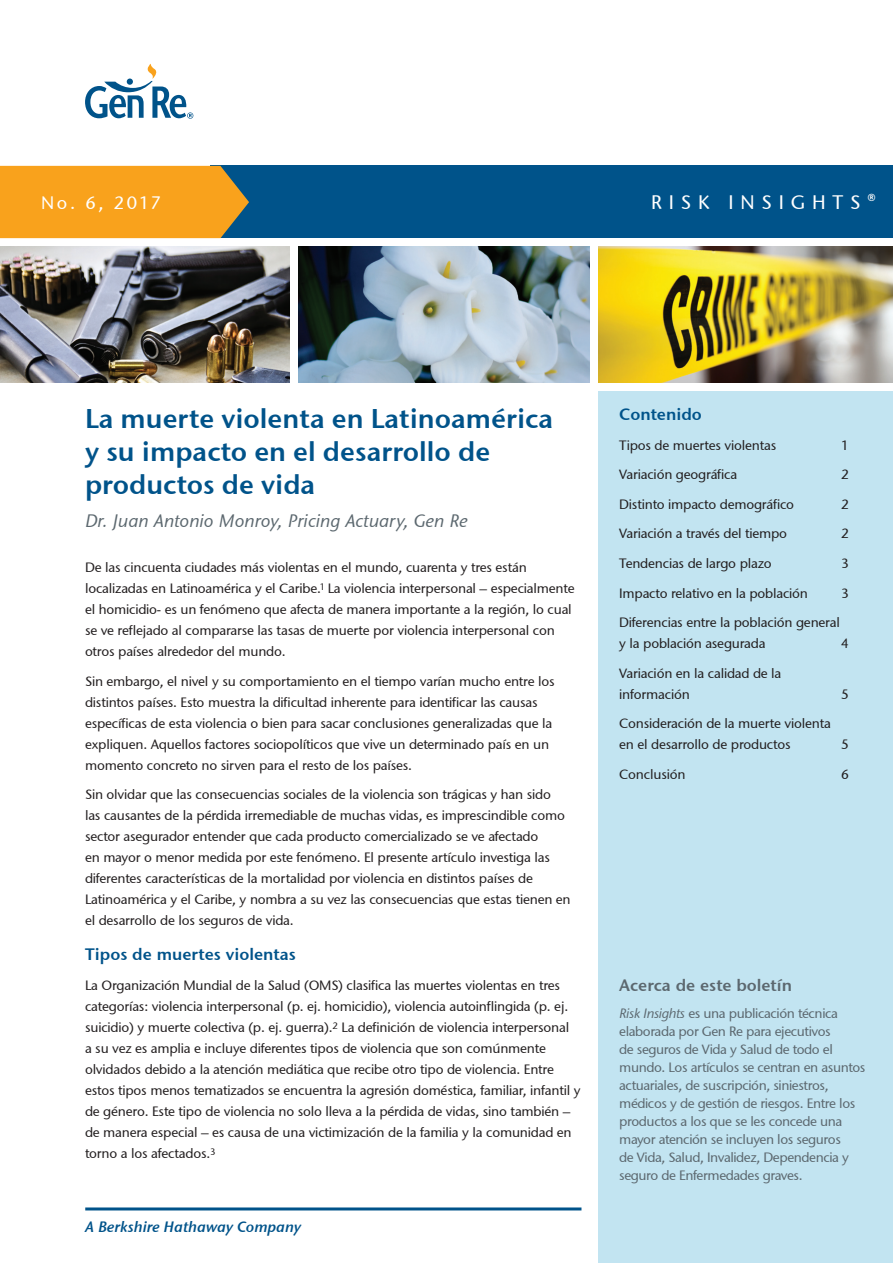
<style>
.page{position:relative;width:893px;height:1263px;background:#fff}
.page>*{position:absolute;margin:0;border:0;box-sizing:border-box;transform-origin:0 0}
.Article_Headline{font:600 27px/33px "Stone Sans GC Re";color:#00538a}
.t1{font:19.5px "Stone Sans GC Re";letter-spacing:.35em;color:#fff}
.Author_byline{font:italic 18px "Stone Sans GC Re";color:#5c686f}
.t2{font:18px "Stone Sans GC Re";letter-spacing:.13em;color:#fff}
.Subhead{font:600 16.5px "Stone Sans GC Re";color:#00538a}
.Subhead-2{font:600 16.5px "Stone Sans GC Re";color:#5c686f}
.t3{font:italic 600 15px "Stone Sans GC Re";color:#00538a}
.Bodytext{font:13.5px/21px "Stone Sans GC Re";letter-spacing:-.015em;color:#231f20}
.Bodytext-2{font:13.5px/18px "Stone Sans GC Re";letter-spacing:-.03em;color:#5c686f}
.Content{font:13.5px/21px "Stone Sans GC Re";letter-spacing:-.015em;color:#231f20}
.s1{font-style:italic}
</style>
<div class="page">
<div style="left:598px;top:391px;width:295px;height:872px;background:#c2e4f1"></div>
<img style="left:0;top:247px;width:290px;height:136px">
<img style="left:298px;top:247px;width:292px;height:136px">
<img style="left:598px;top:247px;width:295px;height:136px">
<hr style="left:85px;top:1207px;width:496px;height:3px;background:#00538a">
<div style="left:210px;top:166px;width:683px;height:72px;background:#00538a"></div>
<div style="left:0;top:166px;width:249px;height:72px;background:#f9a21c"></div>
<svg style="left:85px;top:64px;width:108px;height:55px"></svg>
<p class="t2" style="left:41px;top:191px;width:121px">No. 6, 2017</p>
<p class="t1" style="left:651px;top:191px;width:226px">RISK INSIGHTS®</p>
<p class="Article_Headline" style="left:85px;top:402px;width:470px">La muerte violenta en Latinoamérica y su impacto en el desarrollo de productos de vida</p>
<p class="Author_byline" style="left:85px;top:510px;width:384px">Dr. Juan Antonio Monroy, Pricing Actuary, Gen Re</p>
<p class="Bodytext" style="left:85px;top:557px;width:491px">De las cincuenta ciudades más violentas en el mundo, cuarenta y tres están localizadas en Latinoamérica y el Caribe.<sup>1</sup> La violencia interpersonal – especialmente el homicidio- es un fenómeno que afecta de manera importante a la región, lo cual se ve reflejado al compararse las tasas de muerte por violencia interpersonal con otros países alrededor del mundo.</p>
<p class="Bodytext" style="left:85px;top:670px;width:471px">Sin embargo, el nivel y su comportamiento en el tiempo varían mucho entre los distintos países. Esto muestra la dificultad inherente para identificar las causas específicas de esta violencia o bien para sacar conclusiones generalizadas que la expliquen. Aquellos factores sociopolíticos que vive un determinado país en un momento concreto no sirven para el resto de los países.</p>
<p class="Bodytext" style="left:85px;top:784px;width:487px">Sin olvidar que las consecuencias sociales de la violencia son trágicas y han sido<br>las causantes de la pérdida irremediable de muchas vidas, es imprescindible como sector asegurador entender que cada producto comercializado se ve afectado<br>en mayor o menor medida por este fenómeno. El presente artículo investiga las diferentes características de la mortalidad por violencia en distintos países de Latinoamérica y el Caribe, y nombra a su vez las consecuencias que estas tienen en el desarrollo de los seguros de vida.</p>
<p class="Subhead" style="left:85px;top:944px;width:213px">Tipos de muertes violentas</p>
<p class="Bodytext" style="left:85px;top:974px;width:497px">La Organización Mundial de la Salud (OMS) clasifica las muertes violentas en tres categorías: violencia interpersonal (p. ej. homicidio), violencia autoinflingida (p. ej. suicidio) y muerte colectiva (p. ej. guerra).<sup>2</sup> La definición de violencia interpersonal<br>a su vez es amplia e incluye diferentes tipos de violencia que son comúnmente olvidados debido a la atención mediática que recibe otro tipo de violencia. Entre estos tipos menos tematizados se encuentra la agresión doméstica, familiar, infantil y de género. Este tipo de violencia no solo lleva a la pérdida de vidas, sino también – de manera especial – es causa de una victimización de la familia y la comunidad en torno a los afectados.<sup>3</sup></p>
<p class="t3" style="left:85px;top:1217px;width:217px">A Berkshire Hathaway Company</p>
<p class="Subhead" style="left:619px;top:404px;width:84px">Contenido</p>
<p class="Content" style="left:619px;top:435px;width:159px">Tipos de muertes violentas</p>
<p class="Content" style="left:841px;top:435px;width:9px">1</p>
<p class="Content" style="left:619px;top:464px;width:120px">Variación geográfica</p>
<p class="Content" style="left:841px;top:464px;width:9px">2</p>
<p class="Content" style="left:619px;top:494px;width:176px">Distinto impacto demográfico</p>
<p class="Content" style="left:841px;top:494px;width:9px">2</p>
<p class="Content" style="left:619px;top:523px;width:169px">Variación a través del tiempo</p>
<p class="Content" style="left:841px;top:523px;width:9px">2</p>
<p class="Content" style="left:619px;top:553px;width:154px">Tendencias de largo plazo</p>
<p class="Content" style="left:841px;top:553px;width:9px">3</p>
<p class="Content" style="left:619px;top:582px;width:190px">Impacto relativo en la población</p>
<p class="Content" style="left:841px;top:582px;width:9px">3</p>
<p class="Content" style="left:619px;top:612px;width:222px">Diferencias entre la población general y la población asegurada</p>
<p class="Content" style="left:841px;top:633px;width:9px">4</p>
<p class="Content" style="left:619px;top:662px;width:164px">Variación en la calidad de la información</p>
<p class="Content" style="left:619px;top:713px;width:213px">Consideración de la muerte violenta en el desarrollo de productos</p>
<p class="Content" style="left:841px;top:683px;width:9px">5</p>
<p class="Content" style="left:841px;top:734px;width:9px">5</p>
<p class="Content" style="left:619px;top:763px;width:68px">Conclusión</p>
<p class="Content" style="left:841px;top:763px;width:9px">6</p>
<p class="Subhead-2" style="left:619px;top:975px;width:175px">Acerca de este boletín</p>
<p class="Bodytext-2" style="left:619px;top:1004px;width:248px"><span class="s1">Risk Insights</span> es una publicación técnica elaborada por Gen Re para ejecutivos<br>de seguros de Vida y Salud de todo el mundo. Los artículos se centran en asuntos actuariales, de suscripción, siniestros, médicos y de gestión de riesgos. Entre los productos a los que se les concede una mayor atención se incluyen los seguros<br>de Vida, Salud, Invalidez, Dependencia y seguro de Enfermedades graves.</p>
</div>
